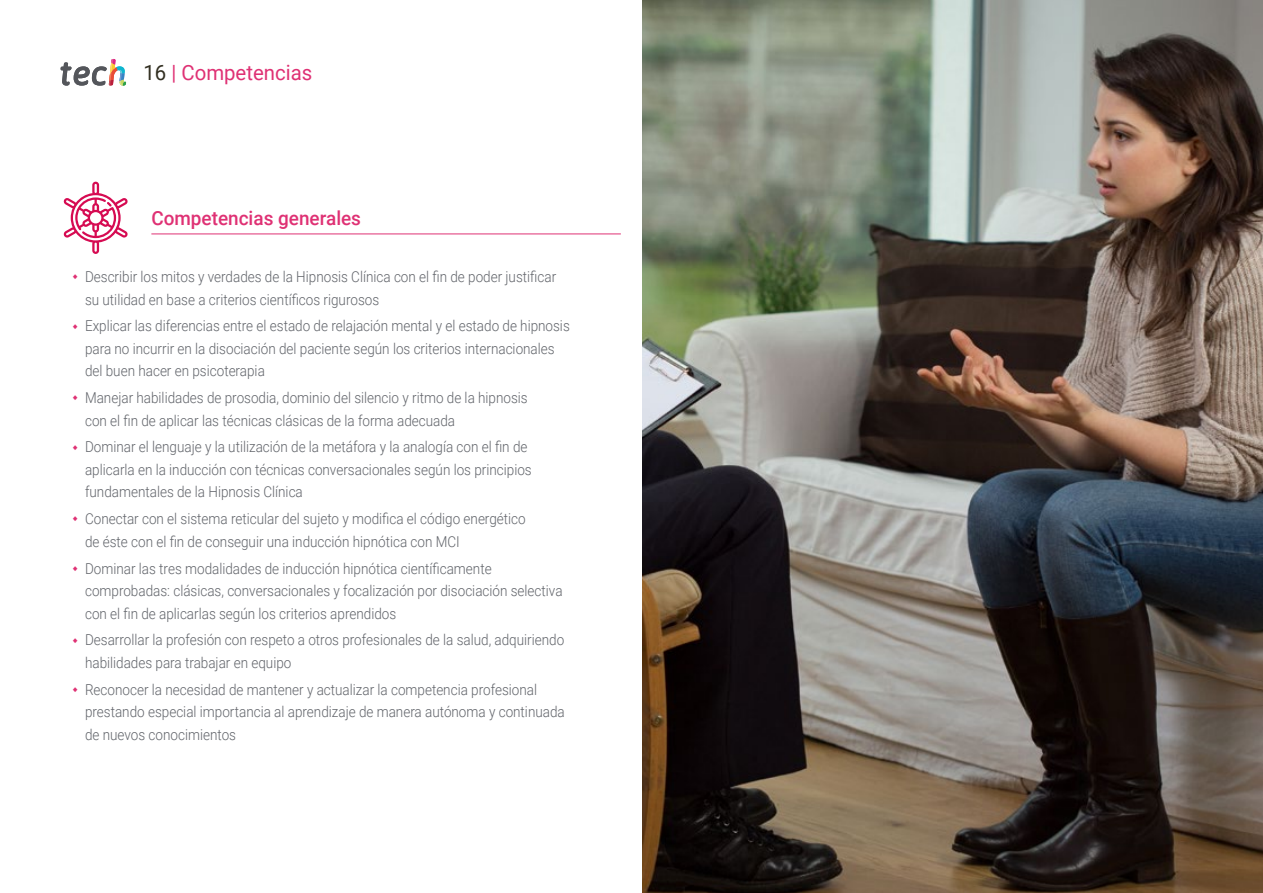
<style>
.page{position:relative;width:1263px;height:893px;background:#fff}
.page>*{position:absolute;margin:0;border:0;box-sizing:border-box;transform-origin:0 0}
.t1{font:21px "Roboto";color:#df3174}
.t2{font:500 19.5px "Roboto";color:#df3174}
.t3{font:300 15px/22.5px "Roboto";color:#61646a;scale:.9 1}
.s1{color:#312e20}
</style>
<div class="page">
<hr style="left:151px;top:234px;width:470px;height:1px;background:#df3174">
<svg style="left:63px;top:182px;width:65px;height:72px"></svg>
<img style="left:642px;top:0;width:621px;height:893px">
<svg style="left:61px;top:59px;width:65px;height:27px"></svg>
<h1 class="t1" style="left:144px;top:57px;width:170px"><span class="s1">16</span> | Competencias</h1>
<h2 class="t2" style="left:151px;top:205px;width:211px">Competencias generales</h2>
<p class="t3" style="left:85px;top:265px;width:525px">Describir los mitos y verdades de la Hipnosis Clínica con el fin de poder justificar su utilidad en base a criterios científicos rigurosos</p>
<p class="t3" style="left:85px;top:314px;width:540px">Explicar las diferencias entre el estado de relajación mental y el estado de hipnosis para no incurrir en la disociación del paciente según los criterios internacionales del buen hacer en psicoterapia</p>
<p class="t3" style="left:85px;top:386px;width:493px">Manejar habilidades de prosodia, dominio del silencio y ritmo de la hipnosis con el fin de aplicar las técnicas clásicas de la forma adecuada</p>
<p class="t3" style="left:85px;top:435px;width:498px">Dominar el lenguaje y la utilización de la metáfora y la analogía con el fin de aplicarla en la inducción con técnicas conversacionales según los principios fundamentales de la Hipnosis Clínica</p>
<p class="t3" style="left:85px;top:507px;width:491px">Conectar con el sistema reticular del sujeto y modifica el código energético de éste con el fin de conseguir una inducción hipnótica con MCI</p>
<p class="t3" style="left:85px;top:556px;width:532px">Dominar las tres modalidades de inducción hipnótica científicamente comprobadas: clásicas, conversacionales y focalización por disociación selectiva con el fin de aplicarlas según los criterios aprendidos</p>
<p class="t3" style="left:85px;top:628px;width:534px">Desarrollar la profesión con respeto a otros profesionales de la salud, adquiriendo habilidades para trabajar en equipo</p>
<p class="t3" style="left:85px;top:677px;width:534px">Reconocer la necesidad de mantener y actualizar la competencia profesional prestando especial importancia al aprendizaje de manera autónoma y continuada de nuevos conocimientos</p>
</div>
